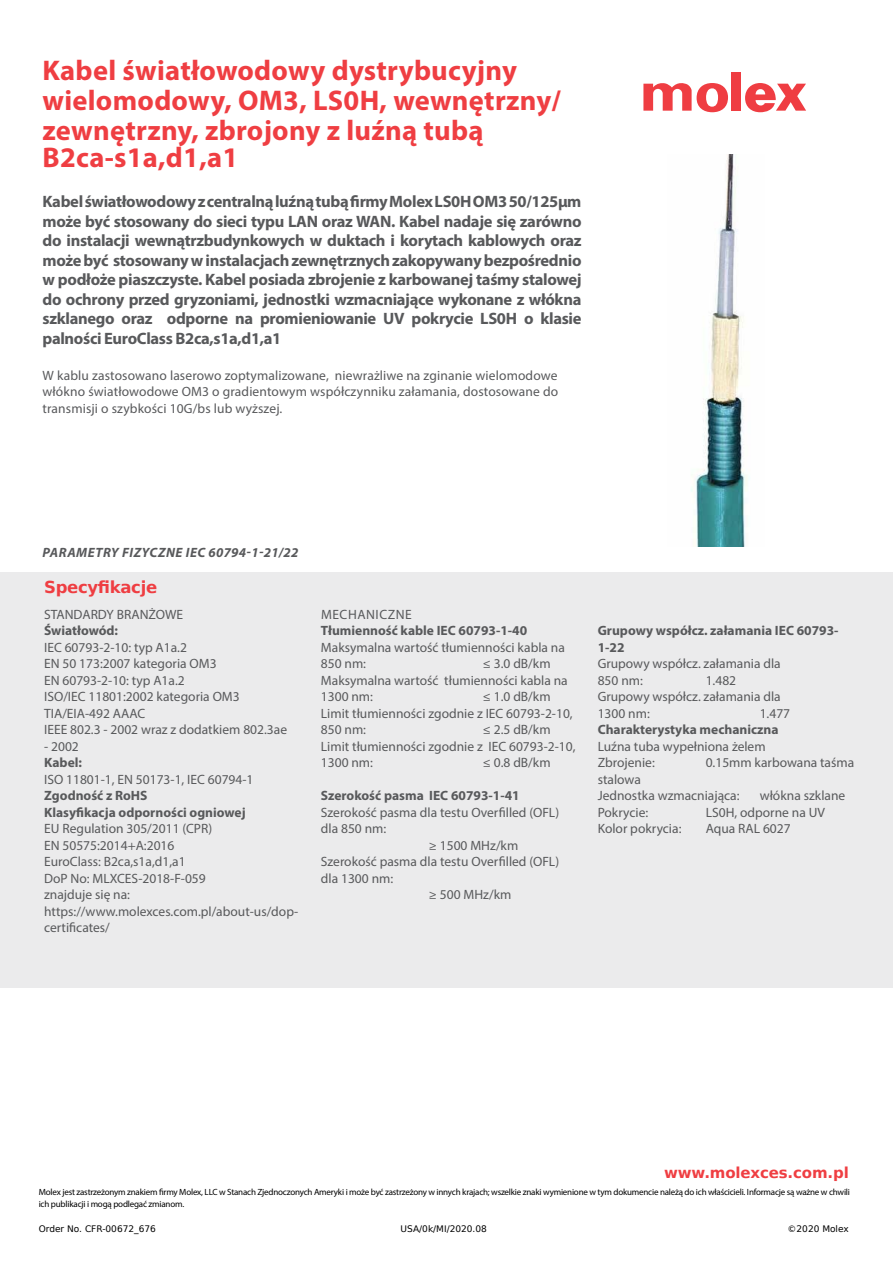
<style>
.page{position:relative;width:893px;height:1263px;background:#fff}
.page>*{position:absolute;margin:0;border:0;box-sizing:border-box;transform-origin:0 0}
.t1{font:700 28.5px/30px "Myriad Pro";letter-spacing:.01em;color:#ef3e42}
.t2{font:700 16.5px/19.5px "Myriad Pro";letter-spacing:-.02em;color:#58595b;text-align:justify}
.t3{font:700 16.5px "Bitstream Vera Sans";letter-spacing:-.02em;color:#ef3e42}
.t4{font:700 15px "Bitstream Vera Sans";letter-spacing:-.01em;color:#ef3e42}
.t5{font:13.5px/16.5px "Myriad Pro";color:#58595b}
.t6{font:700 13.5px/16.5px "Myriad Pro";color:#58595b}
.t7{font:italic 700 13.5px "Myriad Pro";letter-spacing:.04em;color:#58595b}
.t8{font:13.5px "Myriad Pro";letter-spacing:.04em;color:#58595b}
.t9{font:9px/12px "Myriad Pro";letter-spacing:-.025em;color:#000}
.t10{font:9px "Bitstream Vera Sans";color:#000}
</style>
<div class="page">
<div style="left:731px;top:72px;width:10px;height:39px;background:#ef3d42"></div>
<svg style="left:643px;top:83px;width:85px;height:29px"></svg>
<svg style="left:745px;top:83px;width:61px;height:29px"></svg>
<div style="left:0;top:572px;width:893px;height:416px;background:#ebebec"></div>
<img style="left:691px;top:154px;width:56px;height:393px">
<h1 class="t1" style="left:43px;top:55px;width:520px">Kabel światłowodowy dystrybucyjny wielomodowy, OM3, LS0H, wewnętrzny/ zewnętrzny, zbrojony z luźną tubą</h1>
<h1 class="t1" style="left:43px;top:142px;width:197px">B2ca-s1a,d1,a1</h1>
<p class="t2" style="left:43px;top:191px;width:541px">Kabel światłowodowy z centralną luźną tubą firmy Molex LS0H OM3 50/125μm może być stosowany do sieci typu LAN oraz WAN. Kabel nadaje się zarówno do instalacji wewnątrzbudynkowych w duktach i korytach kablowych oraz może być stosowany w instalacjach zewnętrznych zakopywany bezpośrednio w podłoże piaszczyste. Kabel posiada zbrojenie z karbowanej taśmy stalowej do ochrony przed gryzoniami, jednostki wzmacniające wykonane z włókna szklanego oraz odporne na promieniowanie UV pokrycie LS0H o klasie palności EuroClass B2ca,s1a,d1,a1</p>
<p class="t5" style="left:43px;top:367px;width:517px;text-align:justify">W kablu zastosowano laserowo zoptymalizowane, niewrażliwe na zginanie wielomodowe włókno światłowodowe OM3 o gradientowym współczynniku załamania, dostosowane do transmisji o szybkości 10G/bs lub wyższej.</p>
<p class="t7" style="left:43px;top:543px;width:257px">PARAMETRY FIZYCZNE IEC 60794-1-21/22</p>
<p class="t3" style="left:44px;top:578px;width:115px">Specyfikacje</p>
<p class="t5" style="left:44px;top:606px;width:140px">STANDARDY BRANŻOWE</p>
<p class="t6" style="left:44px;top:622px;width:75px">Światłowód:</p>
<p class="t5" style="left:44px;top:639px;width:244px">IEC 60793-2-10: typ A1a.2<br>EN 50 173:2007 kategoria OM3<br>EN 60793-2-10: typ A1a.2<br>ISO/IEC 11801:2002 kategoria OM3<br>TIA/EIA-492 AAAC<br>IEEE 802.3 - 2002 wraz z dodatkiem 802.3ae</p>
<p class="t5" style="left:44px;top:738px;width:36px">- 2002</p>
<p class="t6" style="left:44px;top:754px;width:39px">Kabel:</p>
<p class="t5" style="left:44px;top:771px;width:211px">ISO 11801-1, EN 50173-1, IEC 60794-1</p>
<p class="t6" style="left:44px;top:787px;width:203px">Zgodność z RoHS<br>Klasyfikacja odporności ogniowej</p>
<p class="t5" style="left:44px;top:820px;width:256px">EU Regulation 305/2011 (CPR)<br>EN 50575:2014+A:2016<br>EuroClass: B2ca,s1a,d1,a1<br>DoP No: MLXCES-2018-F-059<br>znajduje się na: https://www.molexces.com.pl/about-us/dop&shy;certificates/</p>
<p class="t8" style="left:321px;top:606px;width:92px">MECHANICZNE</p>
<p class="t6" style="left:321px;top:622px;width:208px">Tłumienność kable IEC 60793-1-40</p>
<p class="t5" style="left:321px;top:639px;width:245px">Maksymalna wartość tłumienności kabla na<br>850 nm:</p>
<p class="t5" style="left:321px;top:655px;width:248px;text-indent:162px">≤ 3.0 dB/km<br>Maksymalna wartość tłumienności kabla na<br>1300 nm:</p>
<p class="t5" style="left:321px;top:688px;width:253px;text-indent:162px">≤ 1.0 dB/km<br>Limit tłumienności zgodnie z IEC 60793-2-10,<br>850 nm:</p>
<p class="t5" style="left:321px;top:721px;width:256px;text-indent:162px">≤ 2.5 dB/km<br>Limit tłumienności zgodnie z IEC 60793-2-10,<br>1300 nm:</p>
<p class="t5" style="left:483px;top:754px;width:69px">≤ 0.8 dB/km</p>
<p class="t6" style="left:321px;top:787px;width:200px">Szerokość pasma IEC 60793-1-41</p>
<p class="t5" style="left:321px;top:804px;width:240px">Szerokość pasma dla testu Overfilled (OFL)</p>
<p class="t5" style="left:321px;top:820px;width:67px">dla 850 nm:</p>
<p class="t5" style="left:429px;top:837px;width:91px">≥ 1500 MHz/km</p>
<p class="t5" style="left:321px;top:853px;width:240px">Szerokość pasma dla testu Overfilled (OFL)</p>
<p class="t5" style="left:321px;top:870px;width:74px">dla 1300 nm:</p>
<p class="t5" style="left:429px;top:886px;width:84px">≥ 500 MHz/km</p>
<p class="t6" style="left:598px;top:622px;width:242px">Grupowy współcz. załamania IEC 60793-<br>1-22</p>
<p class="t5" style="left:598px;top:655px;width:185px">Grupowy współcz. załamania dla<br>850 nm:</p>
<p class="t5" style="left:598px;top:672px;width:185px;text-indent:108px">1.482<br>Grupowy współcz. załamania dla<br>1300 nm:</p>
<p class="t5" style="left:760px;top:705px;width:32px">1.477</p>
<p class="t6" style="left:598px;top:721px;width:182px">Charakterystyka mechaniczna</p>
<p class="t5" style="left:598px;top:738px;width:169px">Luźna tuba wypełniona żelem<br>Zbrojenie:</p>
<p class="t5" style="left:706px;top:754px;width:150px">0.15mm karbowana taśma</p>
<p class="t5" style="left:598px;top:771px;width:143px">stalowa<br>Jednostka wzmacniająca:</p>
<p class="t5" style="left:760px;top:787px;width:87px">włókna szklane</p>
<p class="t5" style="left:598px;top:804px;width:52px">Pokrycie:</p>
<p class="t5" style="left:706px;top:804px;width:121px">LS0H, odporne na UV</p>
<p class="t5" style="left:598px;top:820px;width:85px">Kolor pokrycia:</p>
<p class="t5" style="left:706px;top:820px;width:87px">Aqua RAL 6027</p>
<p class="t4" style="left:664px;top:1164px;width:186px">www.molexces.com.pl</p>
<p class="t9" style="left:39px;top:1186px;width:813px">Molex jest zastrzeżonym znakiem firmy Molex, LLC w Stanach Zjednoczonych Ameryki i może być zastrzeżony w innych krajach; wszelkie znaki wymienione w tym dokumencie należą do ich właścicieli. Informacje są ważne w chwili ich publikacji i mogą podlegać zmianom.</p>
<p class="t10" style="left:39px;top:1223px;width:119px">Order No. CFR-00672_676</p>
<p class="t10" style="left:401px;top:1223px;width:88px">USA/0k/MI/2020.08</p>
<p class="t10" style="left:788px;top:1223px;width:63px">©2020 Molex</p>
</div>
